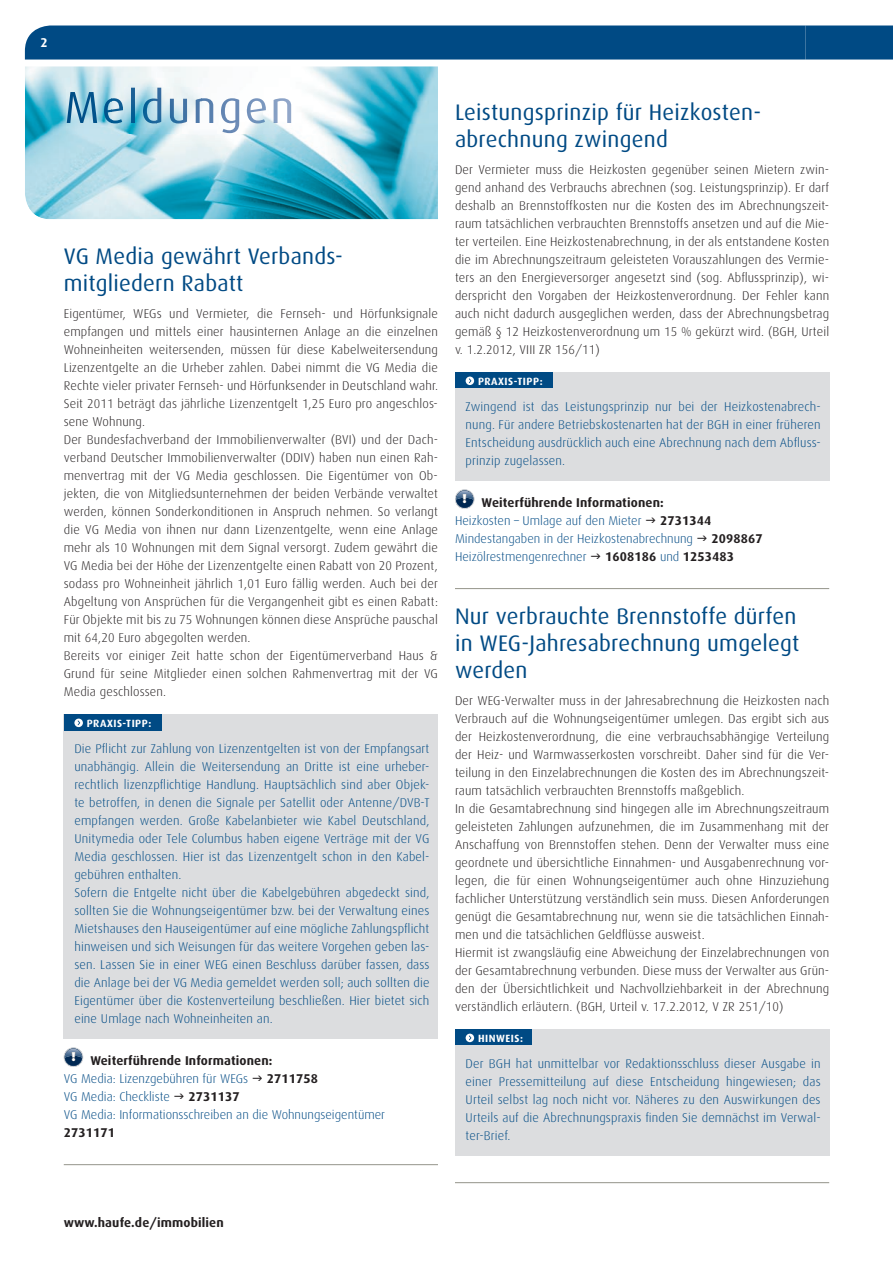
<style>
.page{position:relative;width:893px;height:1263px;background:#fff}
.page>*{position:absolute;margin:0;border:0;box-sizing:border-box;transform-origin:0 0}
.t1{font:22.5px/27px "Dax";letter-spacing:.01em;color:#004a84}
.t2{font:300 12.75px/18px "Dax";letter-spacing:.01em;color:#231f20}
.t3{font:300 12.75px/18px "Dax";letter-spacing:.01em;color:#004a84}
.t4{font:700 12.75px "Dax";letter-spacing:.01em;color:#231f20}
.t5{font:700 12.75px "Dax";color:#fff}
.t6{font:700 10.5px "Dax";letter-spacing:.05em;color:#fff}
.s1{font-weight:700;color:#231f20}
.s2{font-weight:300;color:#004a84}
</style>
<div class="page">
<hr style="left:455px;top:588px;width:374px;height:1px;background:#94948a">
<hr style="left:455px;top:1182px;width:374px;height:1px;background:#94948a">
<svg style="left:455px;top:491px;width:19px;height:16px"></svg>
<div style="left:455px;top:490px;width:19px;height:18px;border:1px solid #002853;border-radius:50%"></div>
<div style="left:455px;top:489px;width:19px;height:20px;border:1px solid #dcdddf;border-radius:50%"></div>
<img style="left:25px;top:66px;width:413px;height:153px">
<hr style="left:64px;top:1164px;width:374px;height:1px;background:#94948a">
<svg style="left:64px;top:1049px;width:19px;height:16px"></svg>
<div style="left:64px;top:1048px;width:19px;height:18px;border:1px solid #002853;border-radius:50%"></div>
<div style="left:64px;top:1047px;width:19px;height:20px;border:1px solid #dcdddf;border-radius:50%"></div>
<div style="left:25px;top:26px;width:868px;height:34px;background:#004a84"></div>
<img style="left:67px;top:88px;width:224px;height:45px">
<div style="left:64px;top:714px;width:374px;height:324px;background:#dcdddf"></div>
<div style="left:64px;top:714px;width:98px;height:17px;background:#004a84"></div>
<svg style="left:74px;top:719px;width:9px;height:8px"></svg>
<div style="left:455px;top:372px;width:374px;height:108px;background:#dcdddf"></div>
<div style="left:455px;top:372px;width:98px;height:16px;background:#004a84"></div>
<svg style="left:466px;top:377px;width:8px;height:8px"></svg>
<div style="left:455px;top:1029px;width:374px;height:126px;background:#dcdddf"></div>
<div style="left:455px;top:1029px;width:76px;height:16px;background:#004a84"></div>
<svg style="left:466px;top:1034px;width:8px;height:8px"></svg>
<p class="t5" style="left:40px;top:35px;width:9px">2</p>
<h1 class="t1" style="left:64px;top:243px;width:281px">VG Media gewährt Verbands&shy;mitgliedern Rabatt</h1>
<p class="t2" style="left:64px;top:305px;width:376px">Eigentümer, WEGs und Vermieter, die Fernseh- und Hörfunksignale empfangen und mittels einer hausinternen Anlage an die einzelnen Wohneinheiten weitersenden, müssen für diese Kabelweitersendung Lizenzentgelte an die Urheber zahlen. Dabei nimmt die VG Media die Rechte vieler privater Fernseh- und Hörfunksender in Deutschland wahr.<br>Seit 2011 beträgt das jährliche Lizenzentgelt 1,25 Euro pro angeschlos&shy;sene Wohnung.<br>Der Bundesfachverband der Immobilienverwalter (BVI) und der Dach&shy;verband Deutscher Immobilienverwalter (DDIV) haben nun einen Rah&shy;menvertrag mit der VG Media geschlossen. Die Eigentümer von Ob&shy;jekten, die von Mitgliedsunternehmen der beiden Verbände verwaltet werden, können Sonderkonditionen in Anspruch nehmen. So verlangt die VG Media von ihnen nur dann Lizenzentgelte, wenn eine Anlage mehr als 10 Wohnungen mit dem Signal versorgt. Zudem gewährt die VG Media bei der Höhe der Lizenzentgelte einen Rabatt von 20 Prozent, sodass pro Wohneinheit jährlich 1,01 Euro fällig werden. Auch bei der Abgeltung von Ansprüchen für die Vergangenheit gibt es einen Rabatt:<br>Für Objekte mit bis zu 75 Wohnungen können diese Ansprüche pauschal mit 64,20 Euro abgegolten werden.<br>Bereits vor einiger Zeit hatte schon der Eigentümerverband Haus &amp; Grund für seine Mitglieder einen solchen Rahmenvertrag mit der VG Media geschlossen.</p>
<p class="t6" style="left:87px;top:717px;width:66px">PRAXIS-TIPP:</p>
<p class="t3" style="left:74px;top:739px;width:357px">Die Pflicht zur Zahlung von Lizenzentgelten ist von der Empfangsart unabhängig. Allein die Weitersendung an Dritte ist eine urheber&shy;rechtlich lizenzpflichtige Handlung. Hauptsächlich sind aber Objek&shy;te betroffen, in denen die Signale per Satellit oder Antenne/DVB-T empfangen werden. Große Kabelanbieter wie Kabel Deutschland, Unitymedia oder Tele Columbus haben eigene Verträge mit der VG Media geschlossen. Hier ist das Lizenzentgelt schon in den Kabel&shy;gebühren enthalten.<br>Sofern die Entgelte nicht über die Kabelgebühren abgedeckt sind, sollten Sie die Wohnungseigentümer bzw. bei der Verwaltung eines Mietshauses den Hauseigentümer auf eine mögliche Zahlungspflicht hinweisen und sich Weisungen für das weitere Vorgehen geben las&shy;sen. Lassen Sie in einer WEG einen Beschluss darüber fassen, dass die Anlage bei der VG Media gemeldet werden soll; auch sollten die Eigentümer über die Kostenverteilung beschließen. Hier bietet sich eine Umlage nach Wohneinheiten an.</p>
<p class="t3" style="left:64px;top:1052px;width:210px;text-indent:7px"><sup>!</sup> <span class="s1">Weiterführende Informationen:<br></span>VG Media: Lizenzgebühren für WEGs</p>
<p class="t4" style="left:267px;top:1072px;width:53px">2711758</p>
<p class="t3" style="left:64px;top:1088px;width:108px">VG Media: Checkliste</p>
<p class="t4" style="left:188px;top:1090px;width:53px">2731137</p>
<p class="t3" style="left:64px;top:1106px;width:323px">VG Media: Informationsschreiben an die Wohnungseigentümer</p>
<p class="t4" style="left:64px;top:1126px;width:53px">2731171</p>
<h1 class="t1" style="left:455px;top:99px;width:308px">Leistungsprinzip für Heizkosten&shy;abrechnung zwingend</h1>
<p class="t2" style="left:455px;top:161px;width:376px;text-align:justify">Der Vermieter muss die Heizkosten gegenüber seinen Mietern zwin&shy;gend anhand des Verbrauchs abrechnen (sog. Leistungsprinzip). Er darf deshalb an Brennstoffkosten nur die Kosten des im Abrechnungszeit&shy;raum tatsächlichen verbrauchten Brennstoffs ansetzen und auf die Mie&shy;ter verteilen. Eine Heizkostenabrechnung, in der als entstandene Kosten die im Abrechnungszeitraum geleisteten Vorauszahlungen des Vermie&shy;ters an den Energieversorger angesetzt sind (sog. Abflussprinzip), wi&shy;derspricht den Vorgaben der Heizkostenverordnung. Der Fehler kann auch nicht dadurch ausgeglichen werden, dass der Abrechnungsbetrag gemäß § 12 Heizkostenverordnung um 15 % gekürzt wird. (BGH, Urteil v. 1.2.2012, VIII ZR 156/11)</p>
<p class="t6" style="left:478px;top:375px;width:66px">PRAXIS-TIPP:</p>
<p class="t3" style="left:466px;top:397px;width:357px;text-align:justify">Zwingend ist das Leistungsprinzip nur bei der Heizkostenabrech&shy;nung. Für andere Betriebskostenarten hat der BGH in einer früheren Entscheidung ausdrücklich auch eine Abrechnung nach dem Abfluss&shy;prinzip zugelassen.</p>
<p class="t3" style="left:455px;top:494px;width:210px;text-indent:7px"><sup>!</sup> <span class="s1">Weiterführende Informationen:<br></span>Heizkosten – Umlage auf den Mieter</p>
<p class="t4" style="left:660px;top:514px;width:53px">2731344</p>
<p class="t3" style="left:455px;top:530px;width:240px">Mindestangaben in der Heizkostenabrechnung</p>
<p class="t4" style="left:712px;top:532px;width:53px">2098867</p>
<p class="t3" style="left:455px;top:548px;width:133px">Heizölrestmengenrechner</p>
<p class="t4" style="left:605px;top:550px;width:130px">1608186 <span class="s2">und</span> 1253483</p>
<h1 class="t1" style="left:455px;top:603px;width:346px">Nur verbrauchte Brennstoffe dürfen in WEG-Jahresabrechnung umgelegt werden</h1>
<p class="t2" style="left:455px;top:692px;width:376px">Der WEG-Verwalter muss in der Jahresabrechnung die Heizkosten nach Verbrauch auf die Wohnungseigentümer umlegen. Das ergibt sich aus der Heizkostenverordnung, die eine verbrauchsabhängige Verteilung der Heiz- und Warmwasserkosten vorschreibt. Daher sind für die Ver&shy;teilung in den Einzelabrechnungen die Kosten des im Abrechnungszeit&shy;raum tatsächlich verbrauchten Brennstoffs maßgeblich.<br>In die Gesamtabrechnung sind hingegen alle im Abrechnungszeitraum geleisteten Zahlungen aufzunehmen, die im Zusammenhang mit der Anschaffung von Brennstoffen stehen. Denn der Verwalter muss eine geordnete und übersichtliche Einnahmen- und Ausgabenrechnung vor&shy;legen, die für einen Wohnungseigentümer auch ohne Hinzuziehung fachlicher Unterstützung verständlich sein muss. Diesen Anforderungen genügt die Gesamtabrechnung nur, wenn sie die tatsächlichen Einnah&shy;men und die tatsächlichen Geldflüsse ausweist.<br>Hiermit ist zwangsläufig eine Abweichung der Einzelabrechnungen von der Gesamtabrechnung verbunden. Diese muss der Verwalter aus Grün&shy;den der Übersichtlichkeit und Nachvollziehbarkeit in der Abrechnung verständlich erläutern. (BGH, Urteil v. 17.2.2012, V ZR 251/10)</p>
<p class="t6" style="left:478px;top:1032px;width:47px">HINWEIS:</p>
<p class="t3" style="left:466px;top:1054px;width:357px;text-align:justify">Der BGH hat unmittelbar vor Redaktionsschluss dieser Ausgabe in einer Pressemitteilung auf diese Entscheidung hingewiesen; das Urteil selbst lag noch nicht vor. Näheres zu den Auswirkungen des Urteils auf die Abrechnungspraxis finden Sie demnächst im Verwal&shy;ter-Brief.</p>
<p class="t4" style="left:64px;top:1216px;width:162px">www.haufe.de/immobilien</p>
</div>
